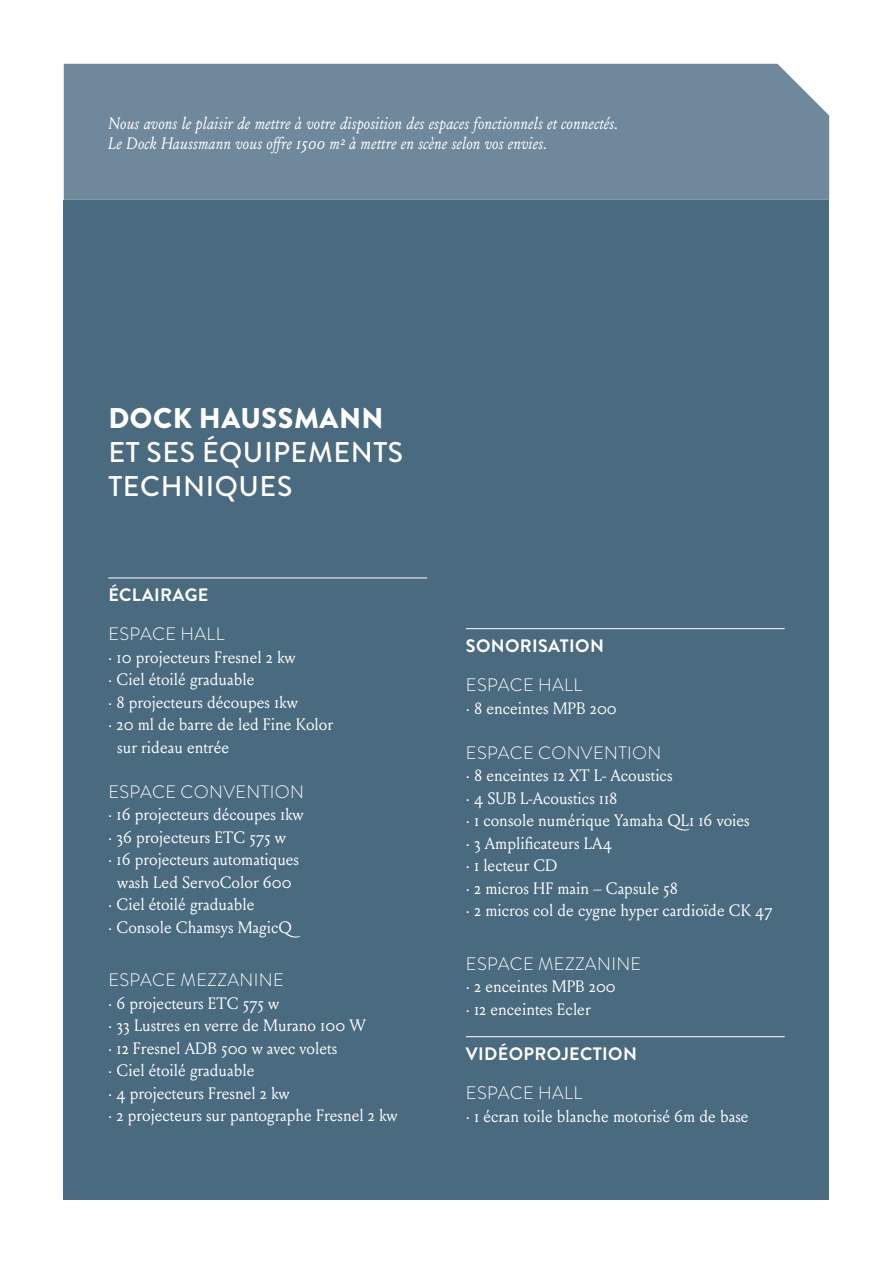
<style>
.page{position:relative;width:893px;height:1263px;background:#fff}
.page>*{position:absolute;margin:0;border:0;box-sizing:border-box;transform-origin:0 0}
.t1{font:500 28.5px/34.2px "Brandon Grotesque";letter-spacing:.02em;color:#fff}
.t2{font:900 28.5px "Brandon Grotesque";letter-spacing:.02em;color:#fff}
.t3{font:300 18px "Brandon Grotesque";letter-spacing:.02em;color:#fff}
.t4{font:700 18px "Brandon Grotesque";letter-spacing:.02em;color:#fff}
.t5{font:16.5px/22.5px "Louize";color:#fff}
.t6{font:italic 16.5px/19.8px "Louize";color:#fff}
</style>
<div class="page">
<div style="left:64px;top:200px;width:765px;height:999px;background:#4a6a80"></div>
<div style="left:64px;top:64px;width:765px;height:136px;background:#6f889b"></div>
<hr style="left:108px;top:578px;width:319px;height:1px;background:#fff">
<hr style="left:466px;top:628px;width:319px;height:1px;background:#fff">
<hr style="left:466px;top:1036px;width:319px;height:1px;background:#fff">
<p class="t6" style="left:108px;top:113px;width:512px">Nous avons le plaisir de mettre à votre disposition des espaces fonctionnels et connectés.<br>Le Dock Haussmann vous offre 1500 m² à mettre en scène selon vos envies.</p>
<h1 class="t2" style="left:108px;top:398px;width:277px">DOCK HAUSSMANN</h1>
<h1 class="t1" style="left:108px;top:436px;width:296px">ET SES ÉQUIPEMENTS<br>TECHNIQUES</h1>
<p class="t4" style="left:108px;top:582px;width:102px">ÉCLAIRAGE</p>
<p class="t3" style="left:108px;top:622px;width:118px">ESPACE HALL</p>
<p class="t5" style="left:108px;top:645px;width:189px">· 10 projecteurs Fresnel 2 kw</p>
<p class="t5" style="left:108px;top:668px;width:148px">· Ciel étoilé graduable</p>
<p class="t5" style="left:108px;top:690px;width:191px">· 8 projecteurs découpes 1kw</p>
<p class="t5" style="left:108px;top:713px;width:226px">· 20 ml de barre de led Fine Kolor</p>
<p class="t5" style="left:117px;top:735px;width:113px">sur rideau entrée</p>
<p class="t3" style="left:108px;top:779px;width:197px">ESPACE CONVENTION</p>
<p class="t5" style="left:108px;top:803px;width:197px">· 16 projecteurs découpes 1kw</p>
<p class="t5" style="left:108px;top:825px;width:179px">· 36 projecteurs ETC 575 w</p>
<p class="t5" style="left:108px;top:848px;width:192px">· 16 projecteurs automatiques</p>
<p class="t5" style="left:117px;top:870px;width:176px">wash Led ServoColor 600</p>
<p class="t5" style="left:108px;top:893px;width:148px">· Ciel étoilé graduable</p>
<p class="t5" style="left:108px;top:915px;width:194px">· Console Chamsys MagicQ</p>
<p class="t3" style="left:108px;top:968px;width:177px">ESPACE MEZZANINE</p>
<p class="t5" style="left:108px;top:991px;width:291px">· 6 projecteurs ETC 575 w<br>· 33 Lustres en verre de Murano 100 W<br>· 12 Fresnel ADB 500 w avec volets<br>· Ciel étoilé graduable<br>· 4 projecteurs Fresnel 2 kw<br>· 2 projecteurs sur pantographe Fresnel 2 kw</p>
<p class="t4" style="left:466px;top:633px;width:140px">SONORISATION</p>
<p class="t3" style="left:466px;top:672px;width:118px">ESPACE HALL</p>
<p class="t5" style="left:466px;top:696px;width:153px">· 8 enceintes MPB 200</p>
<p class="t3" style="left:466px;top:740px;width:197px">ESPACE CONVENTION</p>
<p class="t5" style="left:466px;top:763px;width:308px">· 8 enceintes 12 XT L- Acoustics<br>· 4 SUB L-Acoustics 118<br>· 1 console numérique Yamaha QL1 16 voies<br>· 3 Amplificateurs LA4<br>· 1 lecteur CD<br>· 2 micros HF main – Capsule 58<br>· 2 micros col de cygne hyper cardioïde CK 47</p>
<p class="t3" style="left:466px;top:951px;width:177px">ESPACE MEZZANINE</p>
<p class="t5" style="left:466px;top:974px;width:152px">· 2 enceintes MPB 200 · 12 enceintes Ecler</p>
<p class="t4" style="left:466px;top:1041px;width:172px">VIDÉOPROJECTION</p>
<p class="t3" style="left:466px;top:1080px;width:118px">ESPACE HALL</p>
<p class="t5" style="left:466px;top:1104px;width:284px">· 1 écran toile blanche motorisé 6m de base</p>
</div>
